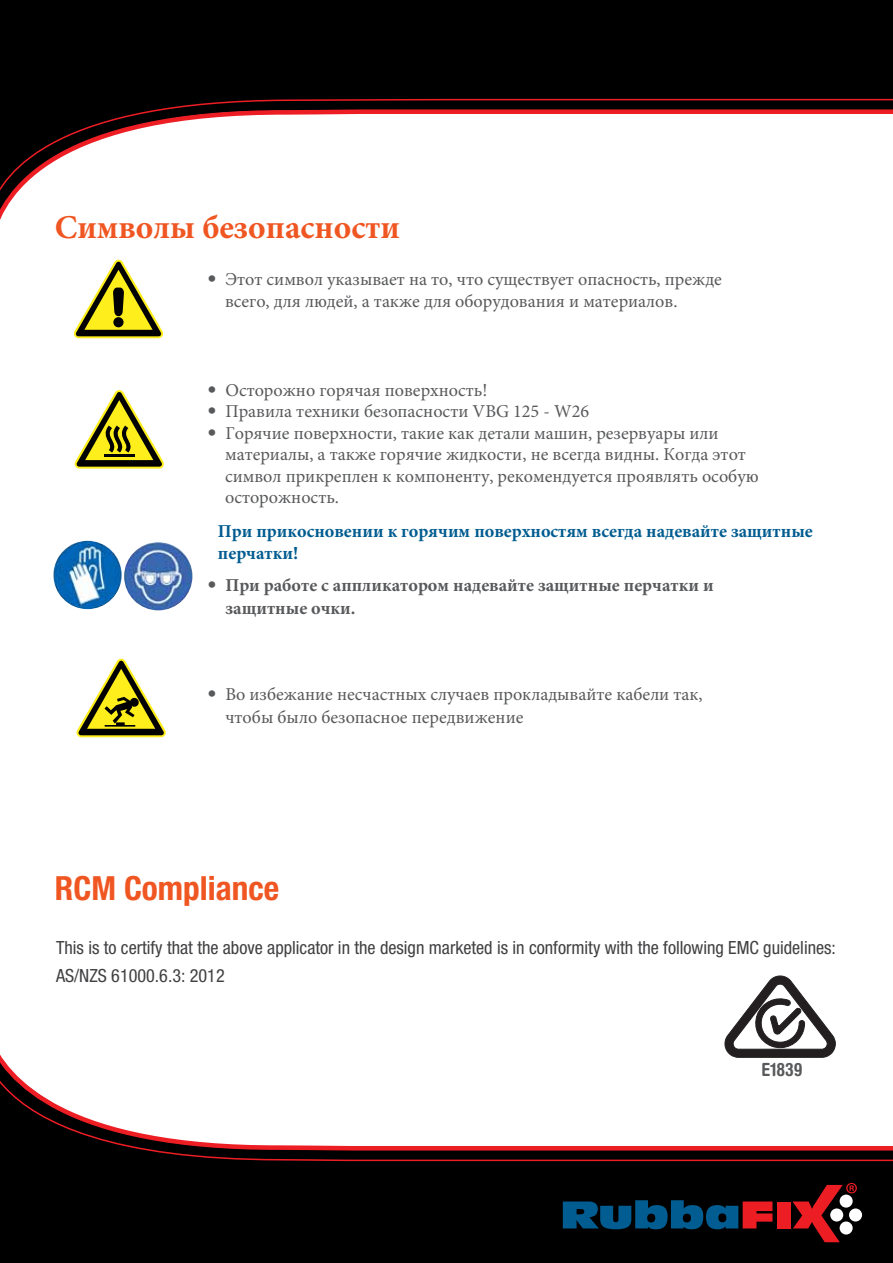
<style>
.page{position:relative;width:893px;height:1263px;background:#fff}
.page>*{position:absolute;margin:0;border:0;box-sizing:border-box;transform-origin:0 0}
.t1{font:700 33.3px "Minion Pro";color:#f05622}
.t2{font:700 condensed 33.3px "Helvetica Neue LT Std";color:#f05622}
.t3{font:18.15px/21.5px "Minion Pro";color:#58595b}
.t4{font:condensed 18.15px/27.3px "Helvetica Neue LT Std";color:#414042}
.t5{font:700 18.15px/21.8px "Minion Pro";color:#005c90}
.t6{font:700 18.15px/23px "Minion Pro";color:#58595b}
.t7{font:700 condensed 18.15px "Helvetica Rounded LT Std";color:#58595b}
.s1{font-family:"Helvetica Neue LT Std";font-stretch:condensed}
.s2{font-family:"Helvetica Neue LT Std";font-weight:400;font-stretch:condensed}
</style>
<div class="page">
<div style="left:0;top:0;width:492px;height:98px;background:#000"></div>
<div style="left:492px;top:0;width:401px;height:98px;background:#000"></div>
<svg style="left:0;top:98px;width:893px;height:9px;background:#1f0304"></svg>
<svg style="left:0;top:107px;width:893px;height:113px"></svg>
<div style="left:0;top:1162px;width:893px;height:101px;background:#000"></div>
<svg style="left:0;top:1153px;width:893px;height:9px;background:#200304"></svg>
<svg style="left:0;top:1040px;width:893px;height:113px"></svg>
<svg style="left:725px;top:976px;width:111px;height:81px"></svg>
<img style="left:53px;top:541px;width:69px;height:68px;border-radius:34px">
<img style="left:124px;top:542px;width:69px;height:68px;border-radius:34px">
<svg style="left:76px;top:658px;width:90px;height:79px"></svg>
<svg style="left:74px;top:390px;width:90px;height:79px"></svg>
<svg style="left:74px;top:259px;width:89px;height:79px"></svg>
<svg style="left:563px;top:1200px;width:209px;height:29px;background:#193857"></svg>
<div style="left:777px;top:1201px;width:14px;height:27px;background:#ed1d24"></div>
<svg style="left:849px;top:1208px;width:13px;height:13px"></svg>
<svg style="left:792px;top:1183px;width:65px;height:59px;background:#6b292b"></svg>
<h1 class="t1" style="left:55px;top:204px;width:347px">Символы безопасности</h1>
<p class="t3" style="left:225px;top:269px;width:498px;text-indent:-17px"><span class="s1">•</span> Этот символ указывает на то, что существует опасность, прежде всего, для людей, а также для оборудования и материалов.</p>
<p class="t3" style="left:208px;top:379px;width:281px"><span class="s1">•</span> Осторожно горячая поверхность!</p>
<p class="t3" style="left:208px;top:401px;width:383px"><span class="s1">•</span> Правила техники безопасности VBG 125 - W26</p>
<p class="t3" style="left:225px;top:422px;width:535px;text-indent:-17px"><span class="s1">•</span> Горячие поверхности, такие как детали машин, резервуары или материалы, а также горячие жидкости, не всегда видны. Когда этот символ прикреплен к компоненту, рекомендуется проявлять особую осторожность.</p>
<p class="t5" style="left:218px;top:520px;width:596px">При прикосновении к горячим поверхностям всегда надевайте защитные перчатки!</p>
<p class="t6" style="left:225px;top:573px;width:490px;text-indent:-18px"><span class="s2">•</span> При работе с аппликатором надевайте защитные перчатки и защитные очки.</p>
<p class="t3" style="left:225px;top:683px;width:479px;line-height:23px;text-indent:-18px"><span class="s1">•</span> Во избежание несчастных случаев прокладывайте кабели так, чтобы было безопасное передвижение</p>
<h1 class="t2" style="left:55px;top:868px;width:226px">RCM Compliance</h1>
<p class="t4" style="left:56px;top:934px;width:781px">This is to certify that the above applicator in the design marketed is in conformity with the following EMC guidelines:<br>AS/NZS 61000.6.3: 2012</p>
<p class="t7" style="left:761px;top:1059px;width:43px">E1839</p>
</div>
